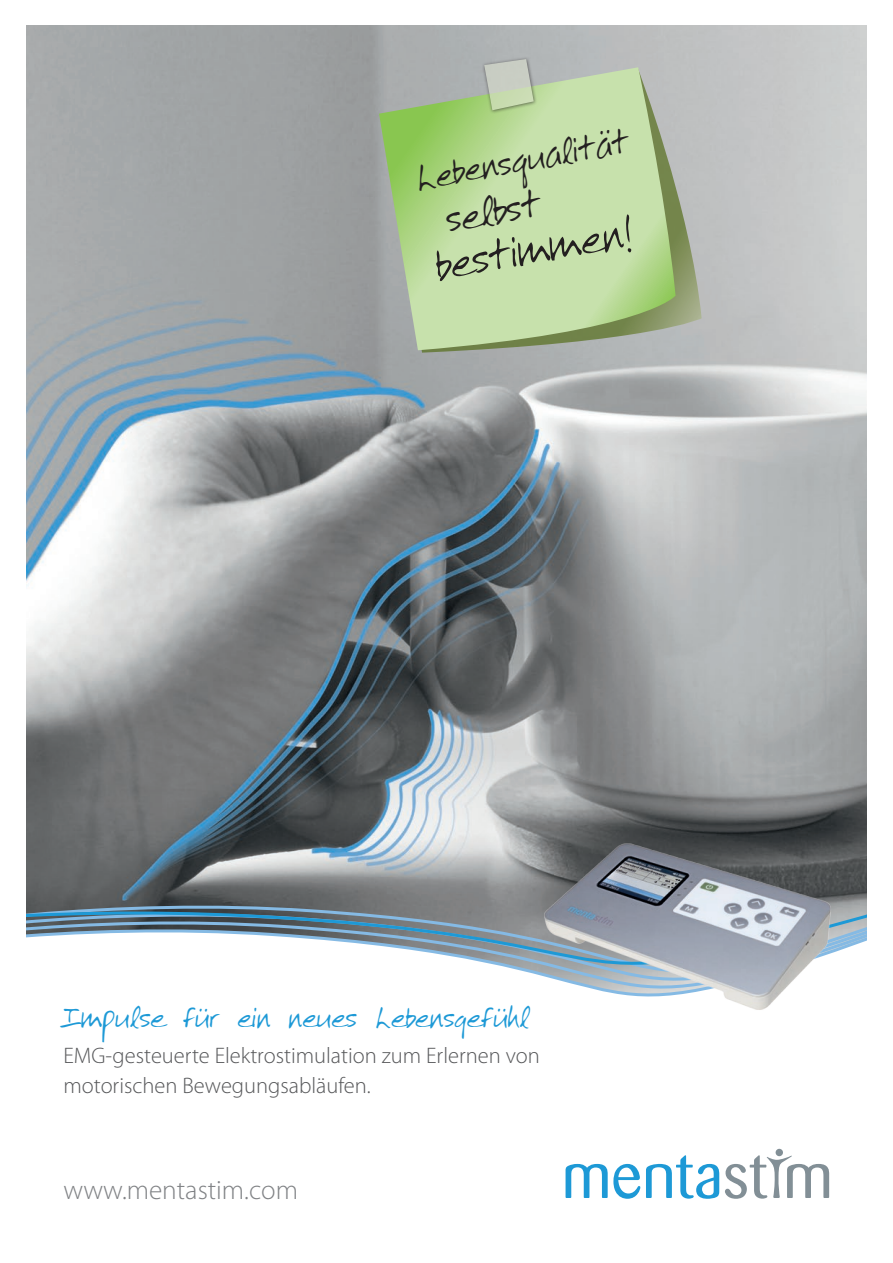
<style>
.page{position:relative;width:893px;height:1263px;background:#fff}
.page>*{position:absolute;margin:0;border:0;box-sizing:border-box;transform-origin:0 0}
.t1{font:43.35px "Venus Script";color:#231f20}
.t2{font:39px "Venus Script";color:#231f20}
.t3{font:34.65px "Venus Script";color:#231f20}
.t4{font:28.5px "Venus Script";color:#1d99d6}
.t5{font:300 27.3px "Myriad Pro";color:#808285}
.t6{font:300 22.5px/30px "Myriad Pro";color:#57585a}
</style>
<div class="page">
<img style="left:26px;top:26px;width:841px;height:780px">
<svg style="left:26px;top:806px;width:841px;height:8px;background:#7a8083"></svg>
<svg style="left:26px;top:814px;width:841px;height:7px;background:#6f7578"></svg>
<svg style="left:26px;top:821px;width:841px;height:12px;background:#6b7479"></svg>
<svg style="left:26px;top:833px;width:841px;height:126px"></svg>
<div style="left:776px;top:1149px;width:7px;height:7px;background:#828f96;border-radius:50%"></div>
<svg style="left:566px;top:1164px;width:74px;height:35px"></svg>
<svg style="left:646px;top:1155px;width:73px;height:44px"></svg>
<svg style="left:725px;top:1155px;width:104px;height:44px"></svg>
<img style="left:464px;top:820px;width:377px;height:190px">
<svg style="left:383px;top:69px;width:319px;height:284px;background:#adb3a7"></svg>
<svg style="left:379px;top:67px;width:297px;height:283px;background:#b6d09c"></svg>
<svg style="left:482px;top:57px;width:55px;height:57px"></svg>
<svg style="left:484px;top:59px;width:50px;height:51px;background:#bdc9b1"></svg>
<p class="t3" style="left:412px;top:158px;width:218px;rotate:-10deg">Lebensqualität</p>
<p class="t2" style="left:441px;top:196px;width:98px;rotate:-10deg">selbst</p>
<p class="t1" style="left:430px;top:240px;width:201px;rotate:-10deg">bestimmen!</p>
<p class="t4" style="left:58px;top:1001px;width:472px">Impulse für ein neues Lebensgefühl</p>
<p class="t6" style="left:63px;top:1041px;width:478px">EMG-gesteuerte Elektrostimulation zum Erlernen von motorischen Bewegungsabläufen.</p>
<p class="t5" style="left:63px;top:1175px;width:236px">www.mentastim.com</p>
</div>
